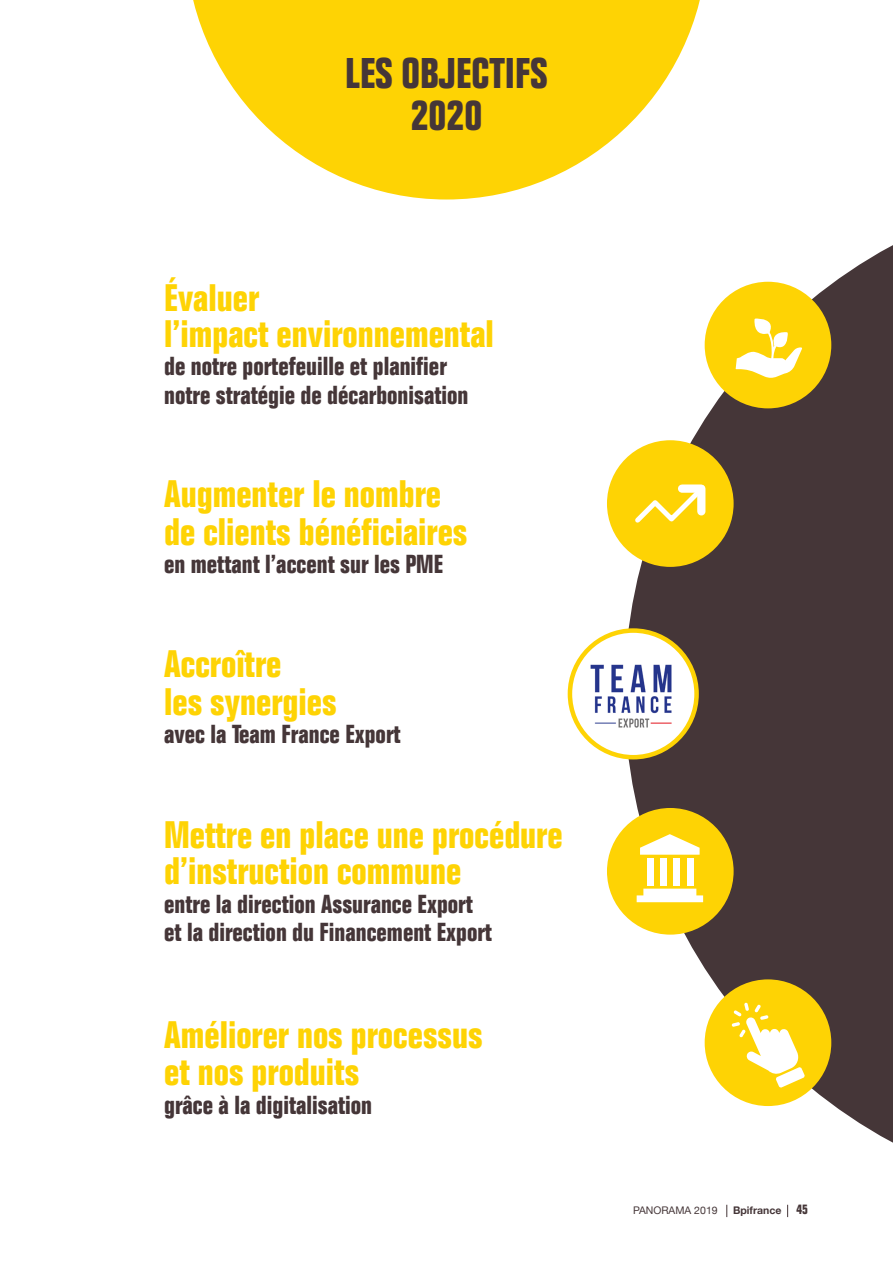
<style>
.page{position:relative;width:893px;height:1263px;background:#fff}
.page>*{position:absolute;margin:0;border:0;box-sizing:border-box;transform-origin:0 0}
.t1{font:700 condensed 42px/42px "Folio";color:#453638;text-align:center}
.t2{font:700 condensed 37.5px/37.5px "Folio";color:#fed304}
.t3{font:700 condensed 25.5px/28.5px "Folio";color:#453638}
.t4{font:10.5px "Helvetica Neue";color:#453638}
.t5{font:700 10.5px "Helvetica Neue";color:#453638}
.s1{font-family:"Folio";font-stretch:condensed;font-size:13.5px}
</style>
<div class="page">
<svg style="left:726px;top:1205px;width:1px;height:12px"></svg>
<svg style="left:787px;top:1205px;width:1px;height:12px"></svg>
<svg style="left:624px;top:245px;width:269px;height:898px;fill:#453638"></svg>
<svg style="left:193px;top:0;width:507px;height:199px;fill:#fed304"></svg>
<svg style="left:570px;top:630px;width:127px;height:127px"></svg>
<img style="left:583px;top:657px;width:96px;height:78px">
<div style="left:568px;top:628px;width:131px;height:131px;border:4px solid #fed304;border-radius:50%"></div>
<div style="left:607px;top:440px;width:127px;height:127px;background:#fed304;border-radius:50%"></div>
<div style="left:705px;top:979px;width:126px;height:127px;background:#fed304;border-radius:50%"></div>
<div style="left:705px;top:282px;width:126px;height:126px;background:#fed304;border-radius:50%"></div>
<svg style="left:736px;top:318px;width:66px;height:60px"></svg>
<div style="left:607px;top:808px;width:127px;height:127px;background:#fed304;border-radius:50%"></div>
<svg style="left:640px;top:834px;width:60px;height:21px"></svg>
<div style="left:647px;top:858px;width:6px;height:27px;background:#fff"></div>
<div style="left:660px;top:858px;width:7px;height:27px;background:#fff"></div>
<div style="left:673px;top:858px;width:7px;height:27px;background:#fff"></div>
<div style="left:687px;top:858px;width:6px;height:27px;background:#fff"></div>
<svg style="left:637px;top:889px;width:66px;height:13px"></svg>
<svg style="left:635px;top:484px;width:71px;height:39px"></svg>
<svg style="left:732px;top:1003px;width:73px;height:85px"></svg>
<h1 class="t1" style="left:345px;top:53px;width:204px">LES OBJECTIFS<br>2020</h1>
<h2 class="t2" style="left:164px;top:280px;width:331px;line-height:36px">Évaluer<br>l’impact environnemental</h2>
<p class="t3" style="left:164px;top:352px;width:306px">de notre portefeuille et planifier notre stratégie de décarbonisation</p>
<h2 class="t2" style="left:164px;top:475px;width:305px">Augmenter le nombre de clients bénéficiaires</h2>
<p class="t3" style="left:164px;top:550px;width:281px">en mettant l’accent sur les PME</p>
<h2 class="t2" style="left:164px;top:646px;width:174px">Accroître<br>les synergies</h2>
<p class="t3" style="left:164px;top:720px;width:238px">avec la Team France Export</p>
<h2 class="t2" style="left:164px;top:817px;width:400px;line-height:36px">Mettre en place une procédure d’instruction commune</h2>
<p class="t3" style="left:164px;top:890px;width:329px">entre la direction Assurance Export et la direction du Financement Export</p>
<h2 class="t2" style="left:164px;top:1016px;width:320px">Améliorer nos processus et nos produits</h2>
<p class="t3" style="left:164px;top:1091px;width:209px">grâce à la digitalisation</p>
<p class="t4" style="left:633px;top:1203px;width:86px">PANORAMA 2019</p>
<p class="t5" style="left:733px;top:1202px;width:76px">Bpifrance <span class="s1">45</span></p>
</div>
